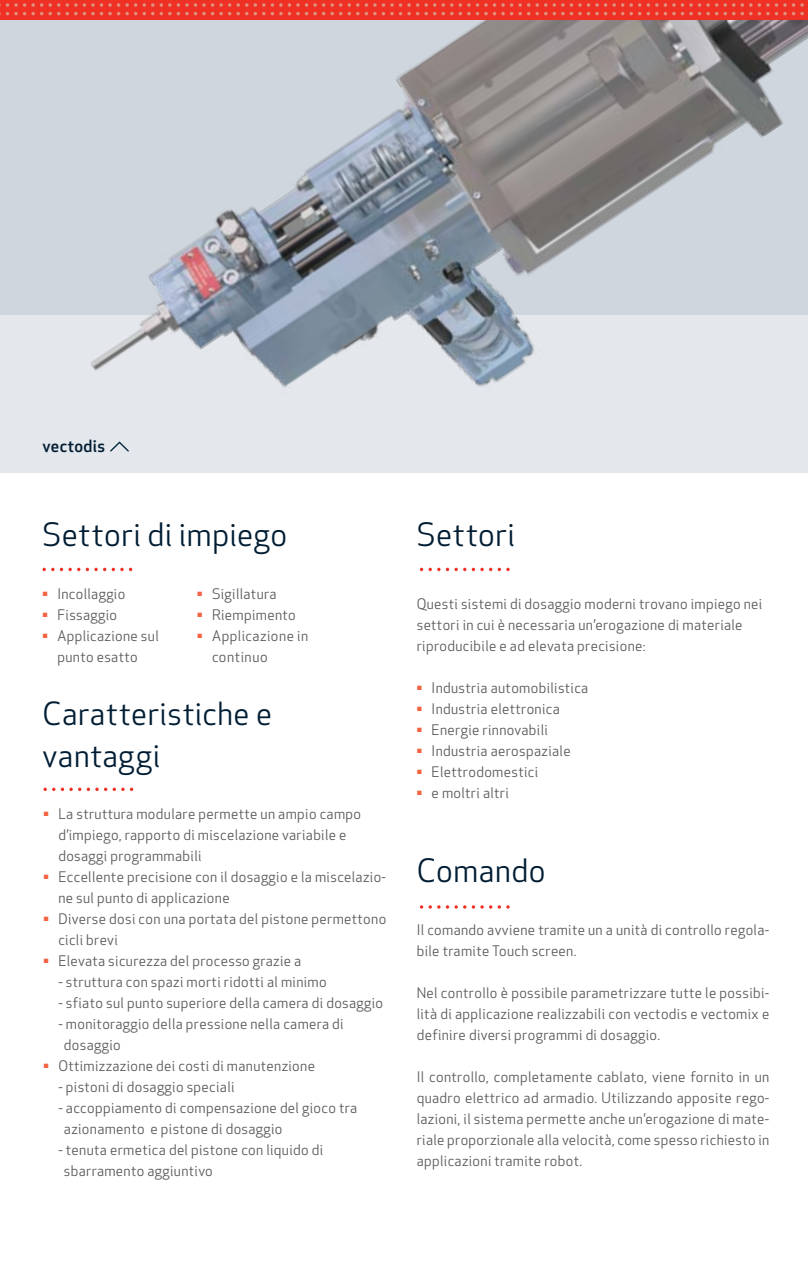
<style>
.page{position:relative;width:808px;height:1263px;background:#fff}
.page>*{position:absolute;margin:0;border:0;box-sizing:border-box;transform-origin:0 0}
.t1{font:31.5px "Apex New";letter-spacing:.02em;color:#001d34}
.t2{font:31.2px/42px "Apex New";letter-spacing:.02em;color:#001d34}
.t3{font:500 16.5px "Apex New";letter-spacing:.025em;color:#001d34}
.t4{font:14.25px/21px "Apex New";letter-spacing:.025em;color:#58595b}
</style>
<div class="page">
<svg style="left:43px;top:568px;width:37px;height:3px"></svg>
<svg style="left:86px;top:568px;width:20px;height:3px"></svg>
<svg style="left:112px;top:568px;width:20px;height:3px"></svg>
<img style="left:0;top:19px;width:808px;height:454px">
<svg style="left:420px;top:568px;width:20px;height:3px"></svg>
<svg style="left:446px;top:568px;width:20px;height:3px"></svg>
<svg style="left:472px;top:568px;width:20px;height:3px"></svg>
<svg style="left:498px;top:568px;width:12px;height:3px"></svg>
<svg style="left:110px;top:441px;width:19px;height:11px"></svg>
<div style="left:0;top:0;width:808px;height:19px;background:#ee3124"></div>
<svg style="left:0;top:3px;width:154px;height:12px"></svg>
<svg style="left:160px;top:3px;width:88px;height:12px"></svg>
<svg style="left:254px;top:3px;width:199px;height:12px"></svg>
<svg style="left:459px;top:3px;width:88px;height:12px"></svg>
<svg style="left:553px;top:3px;width:199px;height:12px"></svg>
<svg style="left:758px;top:3px;width:46px;height:13px"></svg>
<svg style="left:420px;top:905px;width:20px;height:4px"></svg>
<svg style="left:446px;top:905px;width:20px;height:4px"></svg>
<svg style="left:472px;top:905px;width:20px;height:4px"></svg>
<svg style="left:498px;top:905px;width:12px;height:4px"></svg>
<svg style="left:43px;top:788px;width:12px;height:3px"></svg>
<svg style="left:61px;top:788px;width:20px;height:3px"></svg>
<svg style="left:87px;top:788px;width:20px;height:3px"></svg>
<svg style="left:113px;top:788px;width:20px;height:3px"></svg>
<hr style="left:807px;top:1054px;width:1px;height:209px;background:#ededed">
<p class="t3" style="left:43px;top:434px;width:64px">vectodis</p>
<h1 class="t1" style="left:43px;top:515px;width:246px">Settori di impiego</h1>
<p class="t4" style="left:43px;top:583px;width:84px"><sup>▪</sup> Incollaggio</p>
<p class="t4" style="left:43px;top:604px;width:76px"><sup>▪</sup> Fissaggio</p>
<p class="t4" style="left:43px;top:625px;width:118px;text-align:center"><sup>▪</sup> Applicazione sul punto esatto</p>
<p class="t4" style="left:197px;top:583px;width:81px"><sup>▪</sup> Sigillatura</p>
<p class="t4" style="left:197px;top:604px;width:100px"><sup>▪</sup> Riempimento</p>
<p class="t4" style="left:212px;top:625px;width:98px;text-indent:-15px"><sup>▪</sup> Applicazione in continuo</p>
<h2 class="t2" style="left:43px;top:692px;width:231px">Caratteristiche e vantaggi</h2>
<p class="t4" style="left:58px;top:804px;width:304px;text-indent:-15px"><sup>▪</sup> La struttura modulare permette un ampio campo d’impiego, rapporto di miscelazione variabile e dosaggi programmabili</p>
<p class="t4" style="left:58px;top:867px;width:329px;text-indent:-15px"><sup>▪</sup> Eccellente precisione con il dosaggio e la miscelazio&shy;ne sul punto di applicazione</p>
<p class="t4" style="left:58px;top:909px;width:329px;text-indent:-15px"><sup>▪</sup> Diverse dosi con una portata del pistone permettono cicli brevi</p>
<p class="t4" style="left:43px;top:951px;width:259px"><sup>▪</sup> Elevata sicurezza del processo grazie a</p>
<p class="t4" style="left:58px;top:972px;width:270px">- struttura con spazi morti ridotti al minimo</p>
<p class="t4" style="left:58px;top:993px;width:326px">- sfiato sul punto superiore della camera di dosaggio</p>
<p class="t4" style="left:64px;top:1014px;width:281px;text-indent:-6px">- monitoraggio della pressione nella camera di dosaggio</p>
<p class="t4" style="left:43px;top:1056px;width:273px"><sup>▪</sup> Ottimizzazione dei costi di manutenzione</p>
<p class="t4" style="left:58px;top:1077px;width:178px">- pistoni di dosaggio speciali</p>
<p class="t4" style="left:64px;top:1098px;width:295px;text-indent:-6px">- accoppiamento di compensazione del gioco tra azionamento e pistone di dosaggio</p>
<p class="t4" style="left:64px;top:1140px;width:261px;text-indent:-6px">- tenuta ermetica del pistone con liquido di sbarramento aggiuntivo</p>
<h1 class="t1" style="left:417px;top:515px;width:100px">Settori</h1>
<p class="t4" style="left:417px;top:593px;width:347px">Questi sistemi di dosaggio moderni trovano impiego nei settori in cui è necessaria un’erogazione di materiale riproducibile e ad elevata precisione:</p>
<p class="t4" style="left:417px;top:677px;width:173px"><sup>▪</sup> Industria automobilistica</p>
<p class="t4" style="left:417px;top:698px;width:145px"><sup>▪</sup> Industria elettronica</p>
<p class="t4" style="left:417px;top:719px;width:133px"><sup>▪</sup> Energie rinnovabili</p>
<p class="t4" style="left:417px;top:740px;width:155px"><sup>▪</sup> Industria aerospaziale</p>
<p class="t4" style="left:417px;top:761px;width:123px"><sup>▪</sup> Elettrodomestici</p>
<p class="t4" style="left:417px;top:782px;width:94px"><sup>▪</sup> e moltri altri</p>
<h1 class="t1" style="left:417px;top:851px;width:130px">Comando</h1>
<p class="t4" style="left:417px;top:919px;width:354px">Il comando avviene tramite un a unità di controllo regola&shy;bile tramite Touch screen.</p>
<p class="t4" style="left:417px;top:982px;width:354px;text-align:justify">Nel controllo è possibile parametrizzare tutte le possibi&shy;lità di applicazione realizzabili con vectodis e vectomix e definire diversi programmi di dosaggio.</p>
<p class="t4" style="left:417px;top:1066px;width:354px;text-align:justify">Il controllo, completamente cablato, viene fornito in un quadro elettrico ad armadio. Utilizzando apposite rego&shy;lazioni, il sistema permette anche un’erogazione di mate&shy;riale proporzionale alla velocità, come spesso richiesto in applicazioni tramite robot.</p>
</div>
